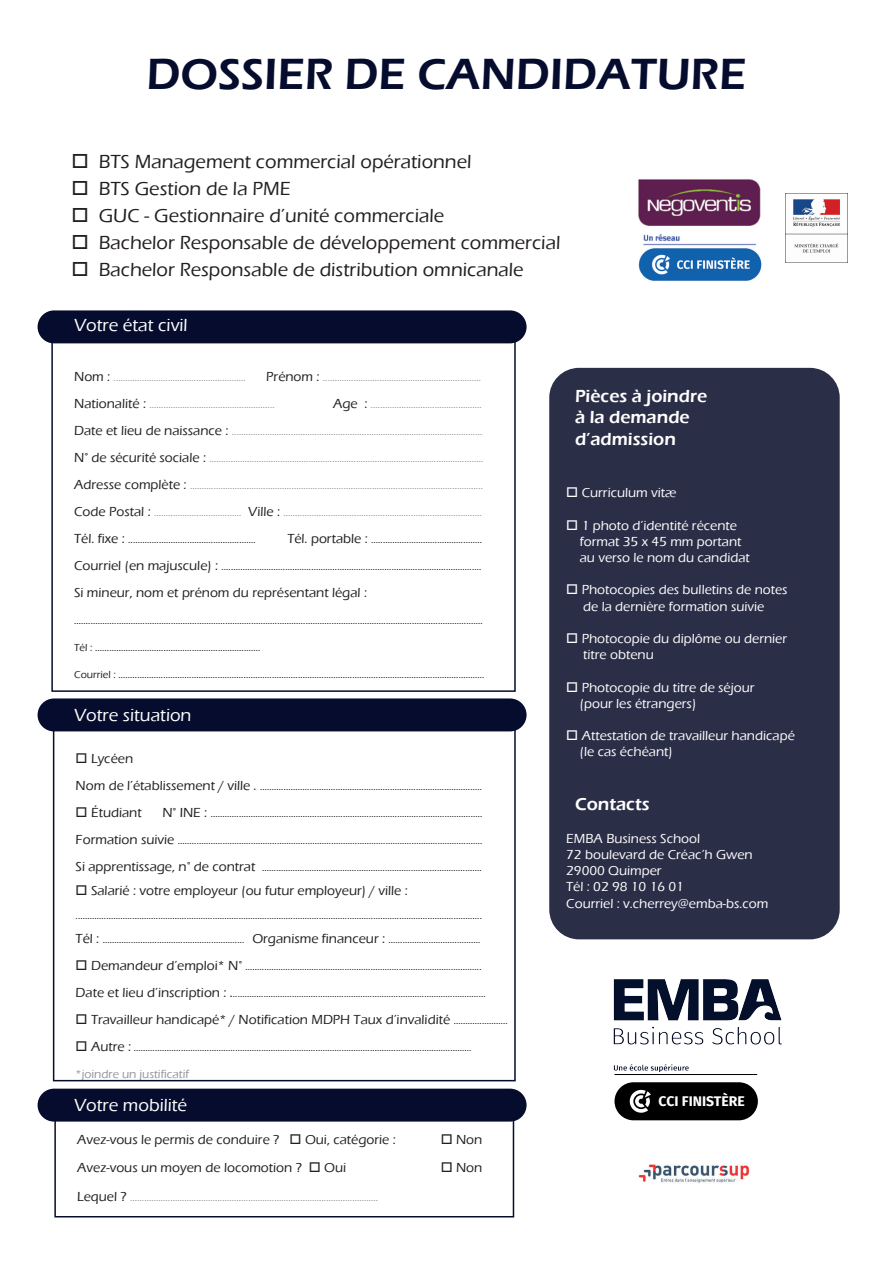
<style>
.page{position:relative;width:893px;height:1263px;background:#fff}
.page>*{position:absolute;margin:0;border:0;box-sizing:border-box;transform-origin:0 0}
.t1{font:600 45px "Eras ITC";color:#050c2d}
.t2{font:500 19.5px "Eras ITC";color:#231f20}
.t3{font:600 18px/21.6px "Eras ITC";color:#fff}
.t4{font:500 18px "Eras ITC";color:#fff}
.t5{font:700 13.95px "Fira Sans";color:#fff}
.t6{font:500 13.5px/16.2px "Eras ITC";color:#fff}
.t7{font:500 13.5px "Eras ITC";color:#231f20}
.t8{font:500 12px "Eras ITC";color:#939598}
.t9{font:500 10.5px "Eras ITC";color:#231f20}
.t10{font:500 10.5px "Eras ITC";color:#939598}
.s1{font-size:13.5px;color:#231f20}
.s2{font-size:13.5px}
.s3{font-size:10.5px}
</style>
<div class="page">
<div style="left:38px;top:310px;width:489px;height:33px;background:#050c2d;border-radius:16px"></div>
<div style="left:38px;top:1089px;width:489px;height:32px;background:#050c2d;border-radius:16px"></div>
<div style="left:51px;top:340px;width:465px;height:352px;border:2px solid #050c2d"></div>
<div style="left:53px;top:722px;width:463px;height:359px;border:2px solid #050c2d"></div>
<div style="left:54px;top:1111px;width:460px;height:106px;border:2px solid #050c2d"></div>
<img style="left:786px;top:193px;width:61px;height:60px">
<div style="left:549px;top:368px;width:291px;height:571px;background:#2b2e47;border-radius:30px"></div>
<img style="left:638px;top:1164px;width:112px;height:19px">
<div style="left:38px;top:698px;width:489px;height:33px;background:#050c2d;border-radius:16px"></div>
<img style="left:638px;top:179px;width:124px;height:102px">
<img style="left:613px;top:979px;width:169px;height:93px">
<hr style="left:614px;top:1074px;width:143px;height:1px;background:#000001">
<div style="left:614px;top:1082px;width:144px;height:38px;background:#000001;border-radius:19px"></div>
<svg style="left:630px;top:1090px;width:21px;height:23px"></svg>
<h1 class="t1" style="left:147px;top:49px;width:601px">DOSSIER DE CANDIDATURE</h1>
<h2 class="t2" style="left:72px;top:150px;width:401px">□ BTS Management commercial opérationnel</h2>
<h2 class="t2" style="left:72px;top:177px;width:221px">□ BTS Gestion de la PME</h2>
<h2 class="t2" style="left:72px;top:204px;width:374px">□ GUC - Gestionnaire d’unité commerciale</h2>
<h2 class="t2" style="left:72px;top:232px;width:490px">□ Bachelor Responsable de développement commercial</h2>
<h2 class="t2" style="left:72px;top:259px;width:453px">□ Bachelor Responsable de distribution omnicanale</h2>
<h3 class="t4" style="left:74px;top:315px;width:115px">Votre état civil</h3>
<p class="t10" style="left:74px;top:372px;width:173px"><span class="s1">Nom :</span> ........................................................</p>
<p class="t10" style="left:266px;top:372px;width:216px"><span class="s1">Prénom :</span> ...................................................................</p>
<p class="t10" style="left:74px;top:399px;width:202px"><span class="s1">Nationalité :</span> .....................................................</p>
<p class="t10" style="left:333px;top:399px;width:150px"><span class="s1">Age :</span> ...............................................</p>
<p class="t10" style="left:74px;top:426px;width:410px"><span class="s1">Date et lieu de naissance :</span> ..........................................................................................................</p>
<p class="t10" style="left:74px;top:453px;width:411px"><span class="s1">N° de sécurité sociale :</span> ....................................................................................................................</p>
<p class="t10" style="left:74px;top:480px;width:410px"><span class="s1">Adresse complète :</span> ............................................................................................................................</p>
<p class="t10" style="left:74px;top:507px;width:409px"><span class="s1">Code Postal :</span> ..................................... <span class="s1">Ville :</span> ....................................................................................</p>
<p class="t9" style="left:74px;top:534px;width:183px"><span class="s2">Tél. fixe :</span> ......................................................</p>
<p class="t9" style="left:287px;top:534px;width:196px"><span class="s2">Tél. portable :</span> ...............................................</p>
<p class="t9" style="left:74px;top:561px;width:409px"><span class="s2">Courriel (en majuscule) :</span> ..............................................................................................................</p>
<p class="t7" style="left:74px;top:585px;width:294px">Si mineur, nom et prénom du représentant légal :</p>
<p class="t9" style="left:74px;top:615px;width:410px">.............................................................................................................................................................................</p>
<p class="t9" style="left:74px;top:642px;width:188px">Tél : ......................................................................</p>
<p class="t9" style="left:74px;top:669px;width:412px">Courriel : ...........................................................................................................................................................</p>
<h3 class="t4" style="left:74px;top:705px;width:119px">Votre situation</h3>
<p class="t7" style="left:76px;top:751px;width:59px">□ Lycéen</p>
<p class="t9" style="left:76px;top:780px;width:408px"><span class="s2">Nom de l’établissement / ville .</span> ..............................................................................................</p>
<p class="t7" style="left:76px;top:805px;width:68px">□ Étudiant</p>
<p class="t9" style="left:162px;top:807px;width:322px"><span class="s2">N° INE :</span> ...................................................................................................................</p>
<p class="t9" style="left:76px;top:834px;width:408px"><span class="s2">Formation suivie</span> .................................................................................................................................</p>
<p class="t9" style="left:76px;top:861px;width:408px"><span class="s2">Si apprentissage, n° de contrat</span> .............................................................................................</p>
<p class="t7" style="left:76px;top:883px;width:334px">□ Salarié : votre employeur (ou futur employeur) / ville :</p>
<p class="t9" style="left:76px;top:909px;width:408px">............................................................................................................................................................................</p>
<p class="t9" style="left:76px;top:933px;width:406px"><span class="s2">Tél :</span> ............................................................ <span class="s2">Organisme financeur :</span> .......................................</p>
<p class="t9" style="left:76px;top:960px;width:408px">□ <span class="s2">Demandeur d’emploi* N°</span> ....................................................................................................</p>
<p class="t9" style="left:76px;top:987px;width:412px"><span class="s2">Date et lieu d’inscription : .</span>...........................................................................................................</p>
<p class="t7" style="left:76px;top:1012px;width:434px">□ Travailleur handicapé* / Notification MDPH Taux d’invalidité <span class="s3">.......................</span></p>
<p class="t9" style="left:76px;top:1041px;width:397px">□ <span class="s2">Autre :</span> ...............................................................................................................................................</p>
<p class="t8" style="left:76px;top:1067px;width:115px">*joindre un justificatif</p>
<h3 class="t3" style="left:575px;top:385px;width:134px">Pièces à joindre à la demande d’admission</h3>
<p class="t6" style="left:566px;top:485px;width:112px">□ Curriculum vitæ</p>
<p class="t6" style="left:580px;top:517px;width:172px;text-indent:-14px">□ 1 photo d’identité récente format 35 x 45 mm portant au verso le nom du candidat</p>
<p class="t6" style="left:566px;top:582px;width:223px;text-align:center">□ Photocopies des bulletins de notes de la dernière formation suivie</p>
<p class="t6" style="left:583px;top:631px;width:206px;text-indent:-17px">□ Photocopie du diplôme ou dernier titre obtenu</p>
<p class="t6" style="left:580px;top:679px;width:176px;text-indent:-14px">□ Photocopie du titre de séjour (pour les étrangers)</p>
<p class="t6" style="left:580px;top:728px;width:217px;text-indent:-14px">□ Attestation de travailleur handicapé (le cas échéant)</p>
<h3 class="t3" style="left:575px;top:794px;width:76px">Contacts</h3>
<p class="t6" style="left:566px;top:830px;width:204px">EMBA Business School<br>72 boulevard de Créac’h Gwen<br>29000 Quimper<br>Tél : 02 98 10 16 01<br>Courriel : v.cherrey@emba-bs.com</p>
<h3 class="t4" style="left:74px;top:1095px;width:115px">Votre mobilité</h3>
<h3 class="t5" style="left:659px;top:1089px;width:88px">CCI FINISTÈRE</h3>
<p class="t7" style="left:77px;top:1132px;width:320px">Avez-vous le permis de conduire ? □ Oui, catégorie :</p>
<p class="t7" style="left:441px;top:1132px;width:43px">□ Non</p>
<p class="t7" style="left:77px;top:1160px;width:270px">Avez-vous un moyen de locomotion ? □ Oui</p>
<p class="t7" style="left:441px;top:1160px;width:43px">□ Non</p>
<p class="t10" style="left:77px;top:1191px;width:303px"><span class="s1">Lequel ?</span> .........................................................................................................</p>
</div>
